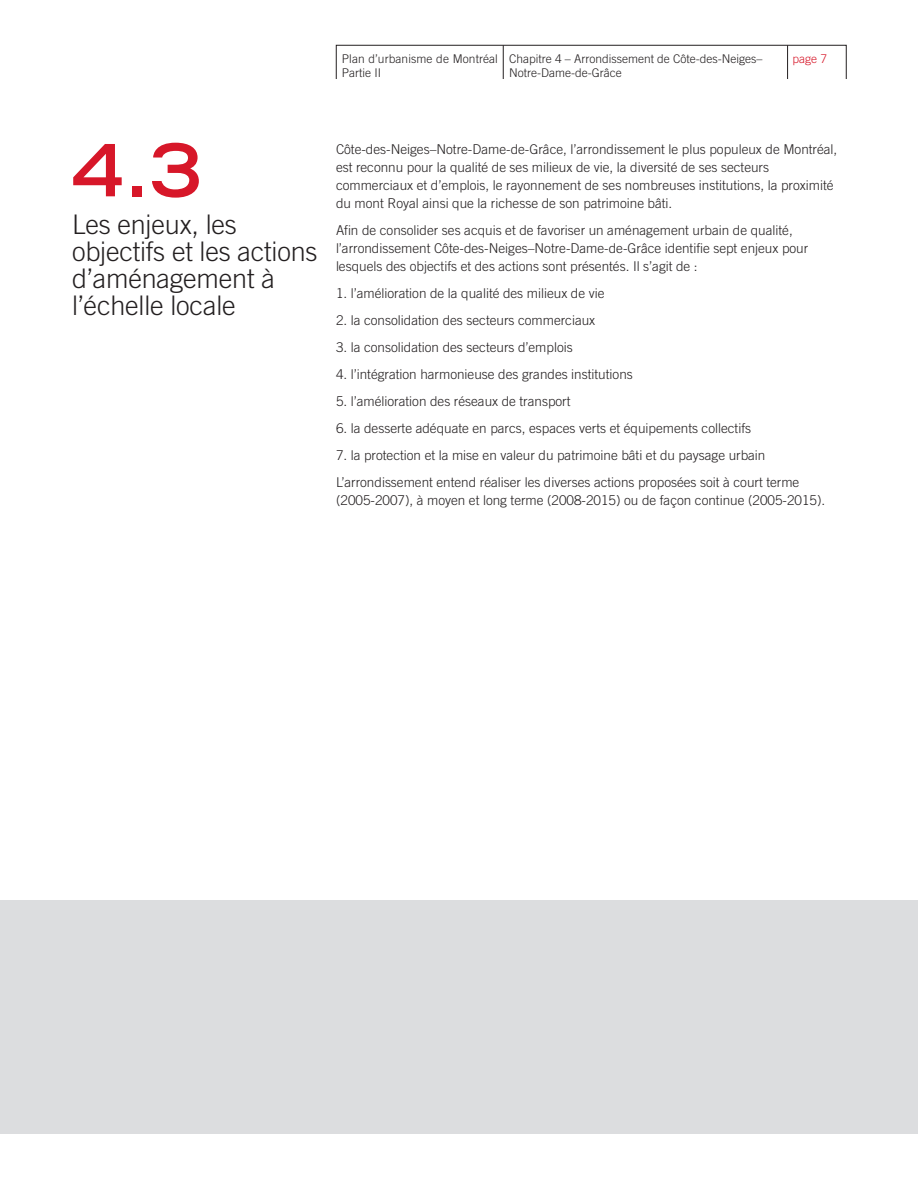
<style>
.page{position:relative;width:918px;height:1188px;background:#fff}
.page>*{position:absolute;margin:0;border:0;box-sizing:border-box;transform-origin:0 0}
.t1{font:700 expanded 72px "Trade Gothic LH";color:#d71729}
.t2{font:300 27px/27px "Trade Gothic";letter-spacing:-.005em;color:#231f20}
.t3{font:300 13.5px/18px "Trade Gothic";color:#231f20}
.t4{font:300 12px/14.4px "Trade Gothic";color:#231f20}
.t5{font:300 12px "Trade Gothic";color:#d71729}
</style>
<div class="page">
<hr style="left:503px;top:45px;width:1px;height:34px;background:#231f20">
<hr style="left:787px;top:45px;width:1px;height:34px;background:#231f20">
<div style="left:336px;top:45px;width:511px;height:34px;border:1px solid #231f20"></div>
<div style="left:0;top:900px;width:918px;height:234px;background:#dcdddf"></div>
<p class="t4" style="left:342px;top:52px;width:158px">Plan d’urbanisme de Montréal<br>Partie II</p>
<p class="t4" style="left:509px;top:52px;width:255px">Chapitre 4 – Arrondissement de Côte-des-Neiges–<br>Notre-Dame-de-Grâce</p>
<p class="t5" style="left:793px;top:54px;width:36px">page 7</p>
<h1 class="t1" style="left:72px;top:144px;width:131px">4.3</h1>
<h2 class="t2" style="left:72px;top:213px;width:247px">Les enjeux, les objectifs et les actions d’aménagement à l’échelle locale</h2>
<p class="t3" style="left:336px;top:141px;width:503px">Côte-des-Neiges–Notre-Dame-de-Grâce, l’arrondissement le plus populeux de Montréal, est reconnu pour la qualité de ses milieux de vie, la diversité de ses secteurs commerciaux et d’emplois, le rayonnement de ses nombreuses institutions, la proximité du mont Royal ainsi que la richesse de son patrimoine bâti.</p>
<p class="t3" style="left:336px;top:222px;width:474px">Afin de consolider ses acquis et de favoriser un aménagement urbain de qualité, l’arrondissement Côte-des-Neiges–Notre-Dame-de-Grâce identifie sept enjeux pour lesquels des objectifs et des actions sont présentés. Il s’agit de :</p>
<p class="t3" style="left:336px;top:285px;width:270px">1. l’amélioration de la qualité des milieux de vie</p>
<p class="t3" style="left:336px;top:312px;width:261px">2. la consolidation des secteurs commerciaux</p>
<p class="t3" style="left:336px;top:339px;width:238px">3. la consolidation des secteurs d’emplois</p>
<p class="t3" style="left:336px;top:366px;width:298px">4. l’intégration harmonieuse des grandes institutions</p>
<p class="t3" style="left:336px;top:393px;width:236px">5. l’amélioration des réseaux de transport</p>
<p class="t3" style="left:336px;top:420px;width:417px">6. la desserte adéquate en parcs, espaces verts et équipements collectifs</p>
<p class="t3" style="left:336px;top:443px;width:465px;line-height:27px">7. la protection et la mise en valeur du patrimoine bâti et du paysage urbain<br>L’arrondissement entend réaliser les diverses actions proposées soit à court terme</p>
<p class="t3" style="left:336px;top:492px;width:491px">(2005-2007), à moyen et long terme (2008-2015) ou de façon continue (2005-2015).</p>
</div>
